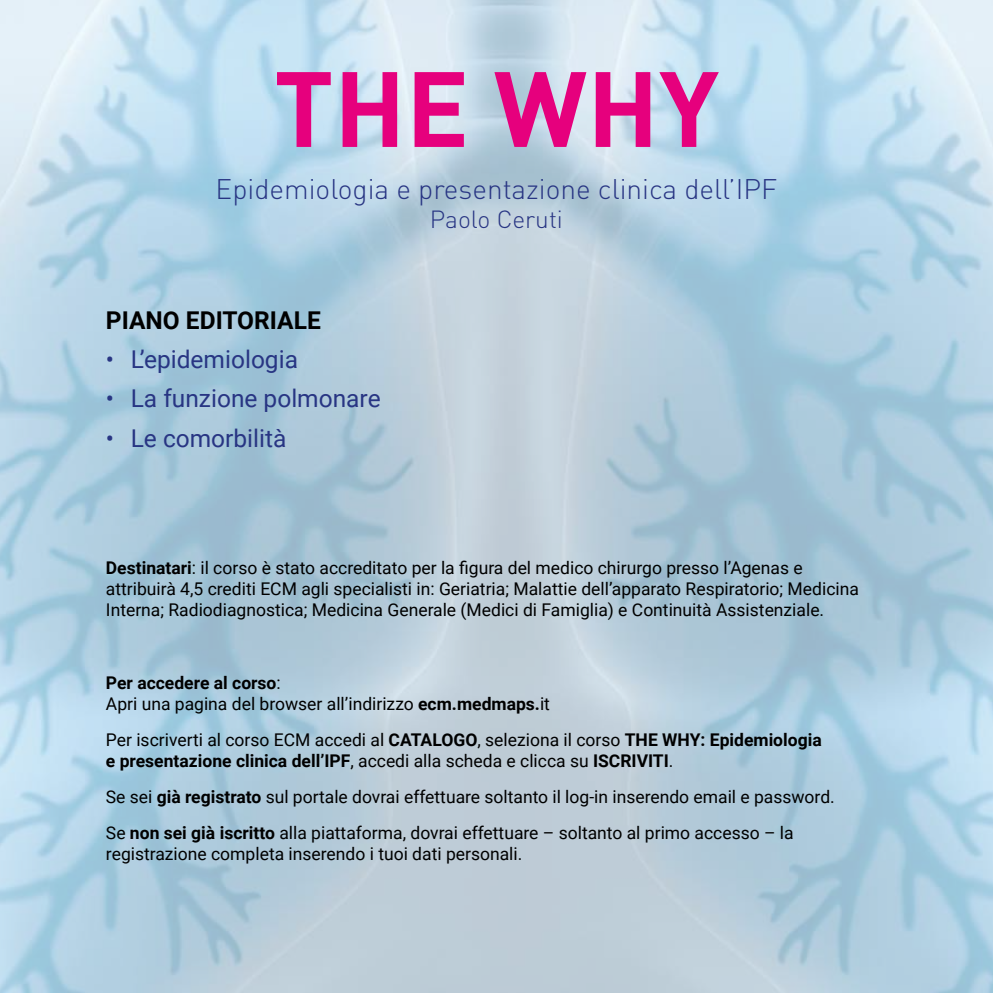
<style>
.page{position:relative;width:993px;height:993px;background:#fff}
.page>*{position:absolute;margin:0;border:0;box-sizing:border-box;transform-origin:0 0}
.t1{font:700 105px "DIN";color:#e6007d}
.t2{font:300 28px "DIN";color:#283583}
.t3{font:24.5px "Roboto";color:#283583}
.t4{font:700 24.5px "Roboto";color:#000}
.t5{font:300 24.5px "DIN";color:#283583}
.t6{font:17.5px/21px "Roboto";color:#000}
.s1{font-weight:700}
</style>
<div class="page">
<h1 class="t1" style="left:274px;top:40px;width:446px">THE WHY</h1>
<h2 class="t2" style="left:215px;top:172px;width:563px">Epidemiologia e presentazione clinica dell’IPF</h2>
<h3 class="t5" style="left:430px;top:204px;width:134px">Paolo Ceruti</h3>
<h3 class="t4" style="left:106px;top:303px;width:216px">PIANO EDITORIALE</h3>
<h3 class="t3" style="left:106px;top:342px;width:193px">• L’epidemiologia</h3>
<h3 class="t3" style="left:106px;top:381px;width:276px">• La funzione polmonare</h3>
<h3 class="t3" style="left:106px;top:421px;width:182px">• Le comorbilità</h3>
<p class="t6" style="left:106px;top:556px;width:754px"><span class="s1">Destinatari</span>: il corso è stato accreditato per la figura del medico chirurgo presso l’Agenas e attribuirà 4,5 crediti ECM agli specialisti in: Geriatria; Malattie dell’apparato Respiratorio; Medicina<br>Interna; Radiodiagnostica; Medicina Generale (Medici di Famiglia) e Continuità Assistenziale.</p>
<p class="t6" style="left:106px;top:671px;width:445px"><span class="s1">Per accedere al corso</span>:<br>Apri una pagina del browser all’indirizzo <span class="s1">ecm.medmaps.</span>it</p>
<p class="t6" style="left:106px;top:728px;width:717px">Per iscriverti al corso ECM accedi al <span class="s1">CATALOGO</span>, seleziona il corso <span class="s1">THE WHY: Epidemiologia e presentazione clinica dell’IPF</span>, accedi alla scheda e clicca su <span class="s1">ISCRIVITI</span>.</p>
<p class="t6" style="left:106px;top:777px;width:730px;line-height:35.9px">Se sei <span class="s1">già registrato</span> sul portale dovrai effettuare soltanto il log-in inserendo email e password.<br>Se <span class="s1">non sei già iscritto</span> alla piattaforma, dovrai effettuare – soltanto al primo accesso – la</p>
<p class="t6" style="left:106px;top:842px;width:418px">registrazione completa inserendo i tuoi dati personali.</p>
</div>
